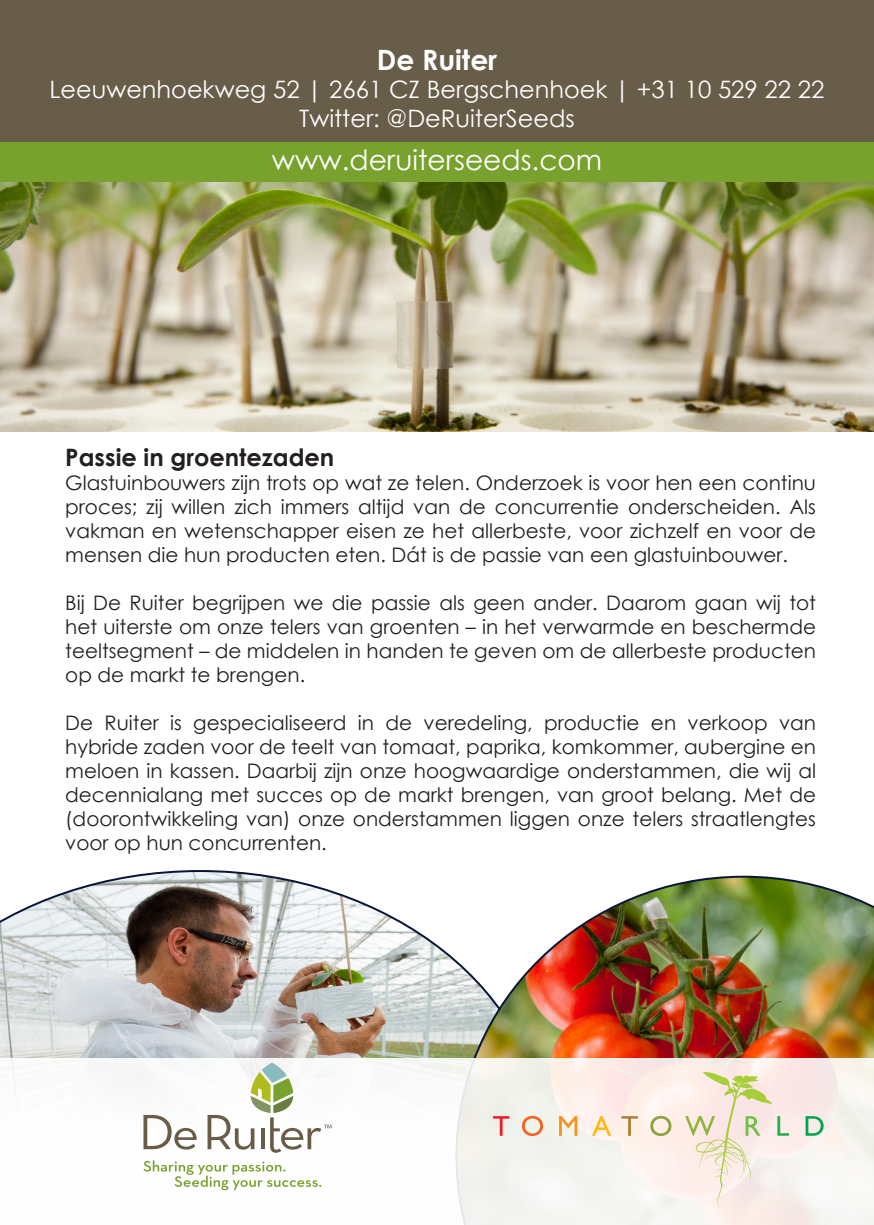
<style>
.page{position:relative;width:874px;height:1225px;background:#fff}
.page>*{position:absolute;margin:0;border:0;box-sizing:border-box;transform-origin:0 0}
.t1{font:28px "Century Gothic";color:#fff}
.t2{font:700 28px "Century Gothic";color:#fff}
.t3{font:24px/28.8px "Century Gothic";color:#fff;text-align:center}
.t4{font:700 24px "Century Gothic";color:#231f20}
.t5{font:20px/24px "Century Gothic";color:#231f20;text-align:justify}
</style>
<div class="page">
<img style="left:0;top:181px;width:873px;height:250px">
<div style="left:0;top:40px;width:873px;height:141px;background:#78a22d"></div>
<div style="left:0;top:0;width:873px;height:142px;background:#685d49"></div>
<img style="left:0;top:870px;width:455px;height:188px">
<img style="left:455px;top:875px;width:418px;height:183px">
<div style="left:0;top:1058px;width:873px;height:167px;background:linear-gradient(to right,#fdffff,#f7eee9)"></div>
<svg style="left:493px;top:1116px;width:16px;height:19px"></svg>
<svg style="left:521px;top:1115px;width:21px;height:21px"></svg>
<svg style="left:558px;top:1116px;width:19px;height:19px"></svg>
<svg style="left:591px;top:1116px;width:20px;height:19px"></svg>
<svg style="left:621px;top:1116px;width:16px;height:19px"></svg>
<svg style="left:650px;top:1115px;width:21px;height:21px"></svg>
<svg style="left:805px;top:1116px;width:18px;height:19px"></svg>
<svg style="left:684px;top:1072px;width:104px;height:135px;background:#f0e7d6"></svg>
<svg style="left:143px;top:1160px;width:178px;height:30px"></svg>
<svg style="left:143px;top:1115px;width:54px;height:34px"></svg>
<svg style="left:207px;top:1062px;width:124px;height:90px"></svg>
<p class="t2" style="left:376px;top:38px;width:122px">De Ruiter</p>
<p class="t3" style="left:49px;top:75px;width:776px">Leeuwenhoekweg 52 | 2661 CZ Bergschenhoek | +31 10 529 22 22<br>Twitter: @DeRuiterSeeds</p>
<p class="t1" style="left:272px;top:140px;width:331px">www.deruiterseeds.com</p>
<p class="t4" style="left:65px;top:439px;width:270px">Passie in groentezaden</p>
<p class="t5" style="left:65px;top:470px;width:752px">Glastuinbouwers zijn trots op wat ze telen. Onderzoek is voor hen een continu proces; zij willen zich immers altijd van de concurrentie onderscheiden. Als vakman en wetenschapper eisen ze het allerbeste, voor zichzelf en voor de mensen die hun producten eten. Dát is de passie van een glastuinbouwer.</p>
<p class="t5" style="left:65px;top:590px;width:752px">Bij De Ruiter begrijpen we die passie als geen ander. Daarom gaan wij tot het uiterste om onze telers van groenten – in het verwarmde en beschermde teeltsegment – de middelen in handen te geven om de allerbeste producten op de markt te brengen.</p>
<p class="t5" style="left:65px;top:710px;width:752px">De Ruiter is gespecialiseerd in de veredeling, productie en verkoop van hybride zaden voor de teelt van tomaat, paprika, komkommer, aubergine en meloen in kassen. Daarbij zijn onze hoogwaardige onderstammen, die wij al decennialang met succes op de markt brengen, van groot belang. Met de (doorontwikkeling van) onze onderstammen liggen onze telers straatlengtes voor op hun concurrenten.</p>
</div>
